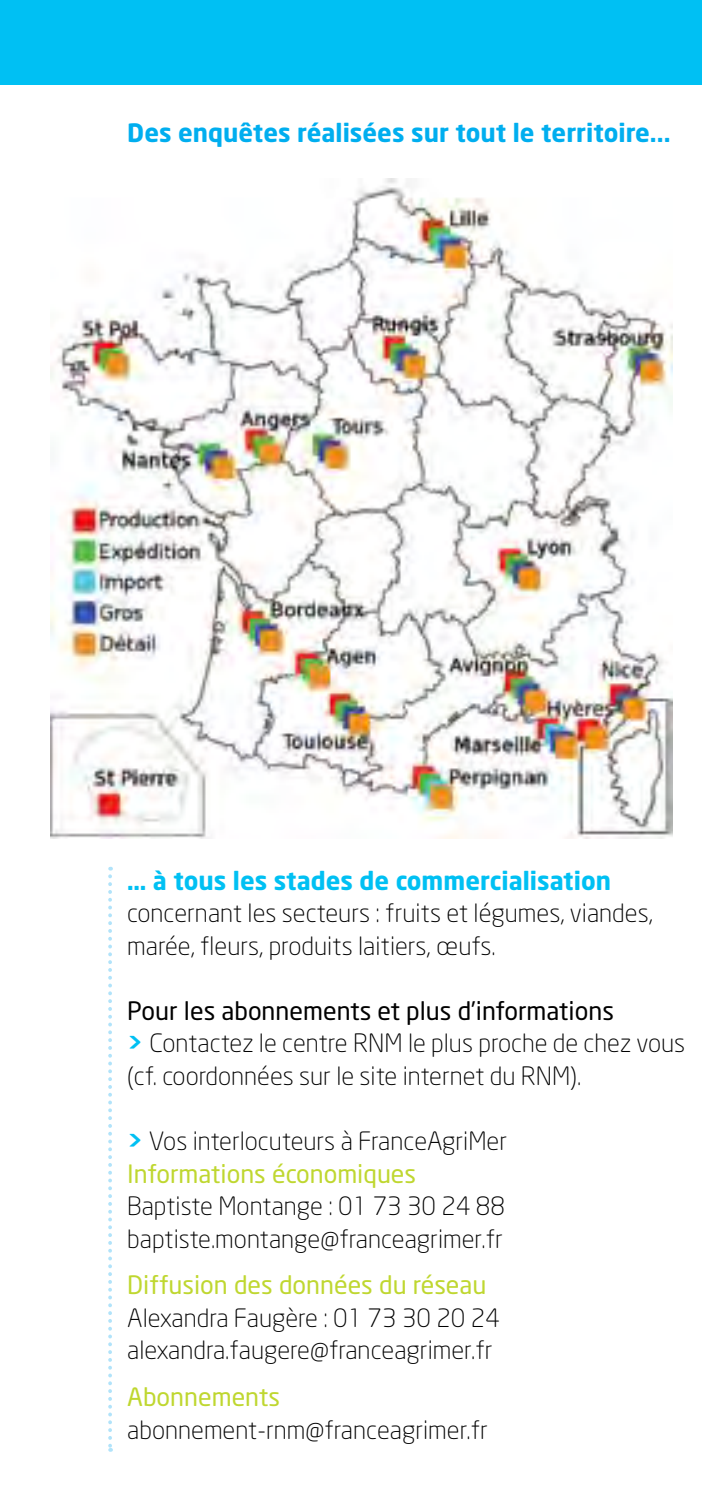
<style>
.page{position:relative;width:702px;height:1489px;background:#fff}
.page>*{position:absolute;margin:0;border:0;box-sizing:border-box;transform-origin:0 0}
.t1{font:300 25px/32.5px "Neo Sans";color:#000}
.t2{font:700 25px "Neo Sans";color:#00aeef}
.t3{font:25px "Neo Sans";color:#bfd730}
.t4{font:700 25px "Neo Sans";color:#00c0f3}
.s1{font-weight:400}
.s2{font-weight:700;color:#00c0f3}
.s3{font-weight:400;color:#bfd730}
</style>
<div class="page">
<div style="left:0;top:0;width:702px;height:85px;background:#00c0f3"></div>
<img style="left:51px;top:178px;width:621px;height:660px">
<svg style="left:108px;top:876px;width:4px;height:575px"></svg>
<p class="t2" style="left:127px;top:117px;width:544px">Des enquêtes réalisées sur tout le territoire...</p>
<p class="t4" style="left:127px;top:864px;width:485px">… à tous les stades de commercialisation</p>
<p class="t1" style="left:127px;top:896px;width:527px">concernant les secteurs : fruits et légumes, viandes, marée, fleurs, produits laitiers, œufs.</p>
<p class="t1" style="left:127px;top:994px;width:559px"><span class="s1">Pour les abonnements et plus d’informations<br></span><span class="s2">&gt;</span> Contactez le centre RNM le plus proche de chez vous (cf. coordonnées sur le site internet du RNM).</p>
<p class="t1" style="left:127px;top:1124px;width:381px"><span class="s2">&gt;</span> Vos interlocuteurs à FranceAgriMer<br><span class="s3">Informations économiques</span></p>
<p class="t1" style="left:127px;top:1189px;width:379px">Baptiste Montange : 01 73 30 24 88 baptiste.montange@franceagrimer.fr</p>
<p class="t3" style="left:127px;top:1269px;width:361px">Diffusion des données du réseau</p>
<p class="t1" style="left:127px;top:1301px;width:374px">Alexandra Faugère : 01 73 30 20 24 alexandra.faugere@franceagrimer.fr</p>
<p class="t3" style="left:127px;top:1381px;width:154px">Abonnements</p>
<p class="t1" style="left:127px;top:1412px;width:362px">abonnement-rnm@franceagrimer.fr</p>
</div>
